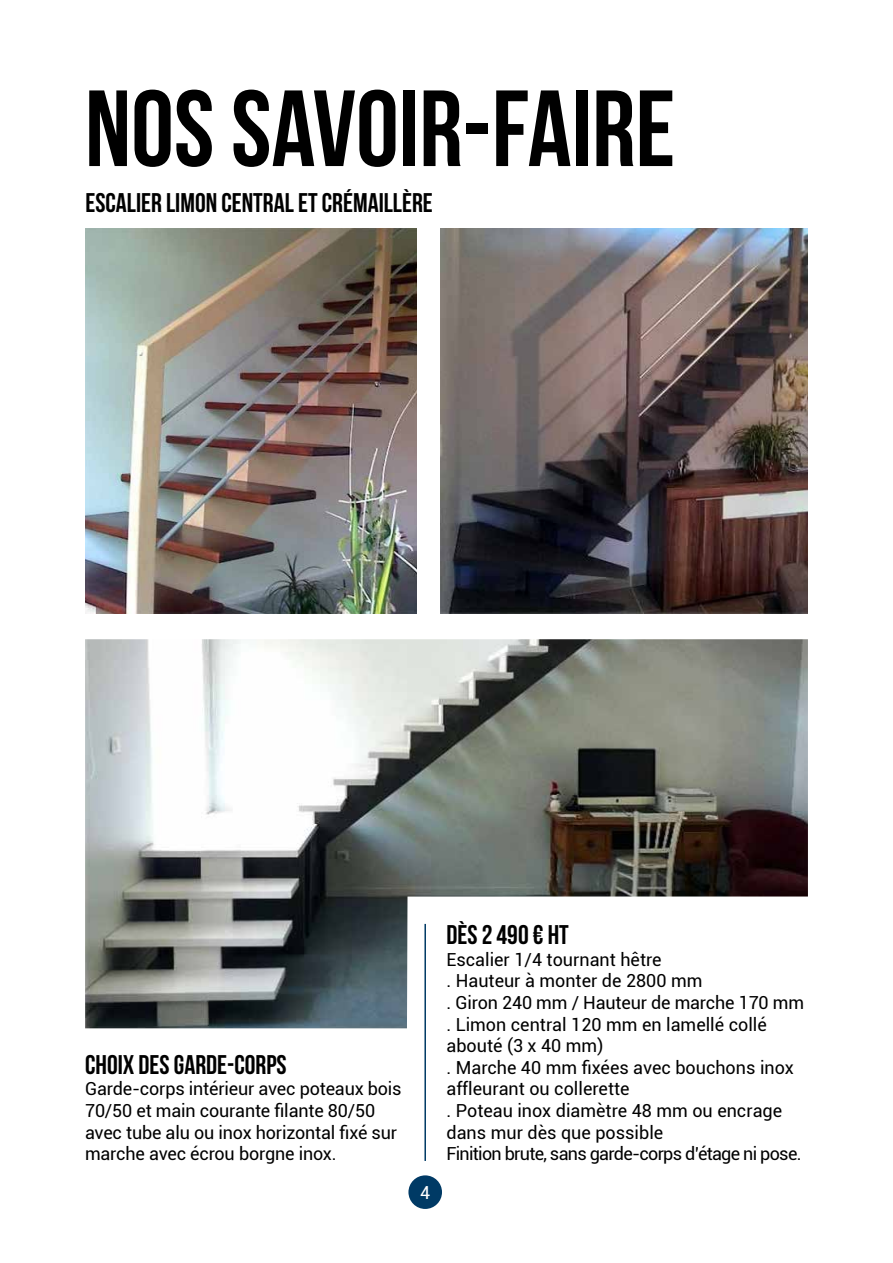
<style>
.page{position:relative;width:893px;height:1263px;background:#fff}
.page>*{position:absolute;margin:0;border:0;box-sizing:border-box;transform-origin:0 0}
.t1{font:108px "Bebas Neue";color:#000}
.t2{font:27px "Bebas Neue";color:#000}
.t3{font:18px/21.6px "Roboto";letter-spacing:-.01em;color:#000}
.t4{font:18px "Roboto";color:#fff}
</style>
<div class="page">
<hr style="left:424px;top:924px;width:2px;height:237px;background:#003a65">
<img style="left:85px;top:229px;width:332px;height:385px">
<img style="left:441px;top:229px;width:367px;height:385px">
<img style="left:85px;top:639px;width:723px;height:389px">
<div style="left:408px;top:1175px;width:34px;height:34px;background:#003a65;border-radius:50%"></div>
<h1 class="t1" style="left:85px;top:69px;width:592px">NOS SAVOIR-FAIRE</h1>
<h2 class="t2" style="left:85px;top:187px;width:349px">ESCALIER LIMON CENTRAL ET CRÉMAILLÈRE</h2>
<h2 class="t2" style="left:85px;top:1049px;width:203px">CHOIX DES GARDE-CORPS</h2>
<p class="t3" style="left:85px;top:1077px;width:318px">Garde-corps intérieur avec poteaux bois 70/50 et main courante filante 80/50 avec tube alu ou inox horizontal fixé sur marche avec écrou borgne inox.</p>
<p class="t4" style="left:420px;top:1179px;width:12px">4</p>
<h2 class="t2" style="left:446px;top:920px;width:124px">DÈS 2 490 € HT</h2>
<p class="t3" style="left:446px;top:948px;width:359px">Escalier 1/4 tournant hêtre<br>. Hauteur à monter de 2800 mm<br>. Giron 240 mm / Hauteur de marche 170 mm . Limon central 120 mm en lamellé collé abouté (3 x 40 mm)<br>. Marche 40 mm fixées avec bouchons inox affleurant ou collerette<br>. Poteau inox diamètre 48 mm ou encrage dans mur dès que possible<br>Finition brute, sans garde-corps d’étage ni pose.</p>
</div>
